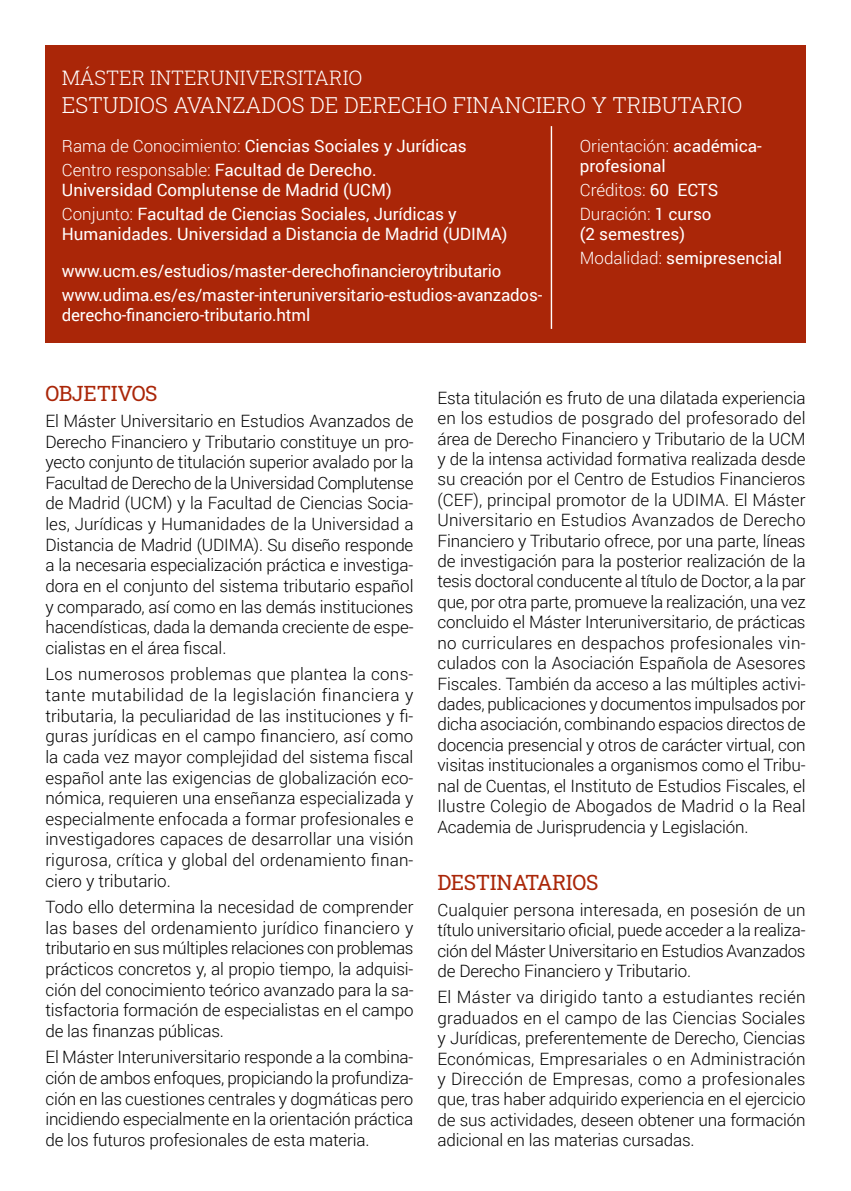
<style>
.page{position:relative;width:851px;height:1191px;background:#fff}
.page>*{position:absolute;margin:0;border:0;box-sizing:border-box;transform-origin:0 0}
.t1{font:300 22px "Roboto Slab";color:#fff}
.t2{font:21px "Roboto Slab";letter-spacing:-.02em;color:#aa2608}
.t3{font:300 20px "Roboto Slab";color:#fff}
.t4{font:300 17px/20.6px "Roboto";letter-spacing:-.01em;color:#000;text-align:justify}
.t5{font:17px/24px "Roboto";color:#fff}
.t6{font:300 17px/24px "Roboto";color:#fff}
.s1{font-weight:300}
.s2{font-weight:400}
</style>
<div class="page">
<div style="left:45px;top:45px;width:760px;height:298px;background:#aa2608"></div>
<hr style="left:550px;top:126px;width:2px;height:203px;background:#fff">
<p class="t3" style="left:62px;top:64px;width:302px">MÁSTER INTERUNIVERSITARIO</p>
<p class="t1" style="left:62px;top:90px;width:682px">ESTUDIOS AVANZADOS DE DERECHO FINANCIERO Y TRIBUTARIO</p>
<p class="t5" style="left:62px;top:133px;width:406px"><span class="s1">Rama de Conocimiento:</span> Ciencias Sociales y Jurídicas<br><span class="s1">Centro responsable:</span> Facultad de Derecho.</p>
<p class="t5" style="left:62px;top:177px;width:396px">Universidad Complutense de Madrid (UCM)<br><span class="s1">Conjunto:</span> Facultad de Ciencias Sociales, Jurídicas y</p>
<p class="t5" style="left:62px;top:215px;width:447px;line-height:37px">Humanidades. Universidad a Distancia de Madrid (UDIMA) www.ucm.es/estudios/master-derechofinancieroytributario</p>
<p class="t5" style="left:62px;top:284px;width:482px;line-height:20px">www.udima.es/es/master-interuniversitario-estudios-avanzados&shy;derecho-financiero-tributario.html</p>
<p class="t5" style="left:579px;top:135px;width:183px;line-height:20px"><span class="s1">Orientación:</span> académica&shy;profesional</p>
<p class="t6" style="left:579px;top:177px;width:140px">Créditos: <span class="s2">60 ECTS<br></span>Duración: <span class="s2">1 curso</span></p>
<p class="t5" style="left:579px;top:221px;width:204px">(2 semestres)<br><span class="s1">Modalidad:</span> semipresencial</p>
<p class="t2" style="left:45px;top:378px;width:114px">OBJETIVOS</p>
<p class="t4" style="left:45px;top:410px;width:369px">El Máster Universitario en Estudios Avanzados de Derecho Financiero y Tributario constituye un pro&shy;yecto conjunto de titulación superior avalado por la Facultad de Derecho de la Universidad Complutense de Madrid (UCM) y la Facultad de Ciencias Socia&shy;les, Jurídicas y Humanidades de la Universidad a Distancia de Madrid (UDIMA). Su diseño responde a la necesaria especialización práctica e investiga&shy;dora en el conjunto del sistema tributario español y comparado, así como en las demás instituciones hacendísticas, dada la demanda creciente de espe&shy;cialistas en el área fiscal.</p>
<p class="t4" style="left:45px;top:663px;width:369px">Los numerosos problemas que plantea la cons&shy;tante mutabilidad de la legislación financiera y tributaria, la peculiaridad de las instituciones y fi&shy;guras jurídicas en el campo financiero, así como la cada vez mayor complejidad del sistema fiscal español ante las exigencias de globalización eco&shy;nómica, requieren una enseñanza especializada y especialmente enfocada a formar profesionales e investigadores capaces de desarrollar una visión rigurosa, crítica y global del ordenamiento finan&shy;ciero y tributario.</p>
<p class="t4" style="left:45px;top:896px;width:369px">Todo ello determina la necesidad de comprender las bases del ordenamiento jurídico financiero y tributario en sus múltiples relaciones con problemas prácticos concretos y, al propio tiempo, la adquisi&shy;ción del conocimiento teórico avanzado para la sa&shy;tisfactoria formación de especialistas en el campo de las finanzas públicas.</p>
<p class="t4" style="left:45px;top:1046px;width:369px">El Máster Interuniversitario responde a la combina&shy;ción de ambos enfoques, propiciando la profundiza&shy;ción en las cuestiones centrales y dogmáticas pero incidiendo especialmente en la orientación práctica de los futuros profesionales de esta materia.</p>
<p class="t4" style="left:437px;top:387px;width:369px">Esta titulación es fruto de una dilatada experiencia en los estudios de posgrado del profesorado del área de Derecho Financiero y Tributario de la UCM y de la intensa actividad formativa realizada desde su creación por el Centro de Estudios Financieros (CEF), principal promotor de la UDIMA. El Máster Universitario en Estudios Avanzados de Derecho Financiero y Tributario ofrece, por una parte, líneas de investigación para la posterior realización de la tesis doctoral conducente al título de Doctor, a la par que, por otra parte, promueve la realización, una vez concluido el Máster Interuniversitario, de prácticas no curriculares en despachos profesionales vin&shy;culados con la Asociación Española de Asesores Fiscales. También da acceso a las múltiples activi&shy;dades, publicaciones y documentos impulsados por dicha asociación, combinando espacios directos de docencia presencial y otros de carácter virtual, con visitas institucionales a organismos como el Tribu&shy;nal de Cuentas, el Instituto de Estudios Fiscales, el Ilustre Colegio de Abogados de Madrid o la Real Academia de Jurisprudencia y Legislación.</p>
<p class="t2" style="left:437px;top:867px;width:162px">DESTINATARIOS</p>
<p class="t4" style="left:437px;top:899px;width:369px">Cualquier persona interesada, en posesión de un título universitario oficial, puede acceder a la realiza&shy;ción del Máster Universitario en Estudios Avanzados de Derecho Financiero y Tributario.</p>
<p class="t4" style="left:437px;top:986px;width:369px">El Máster va dirigido tanto a estudiantes recién graduados en el campo de las Ciencias Sociales y Jurídicas, preferentemente de Derecho, Ciencias Económicas, Empresariales o en Administración y Dirección de Empresas, como a profesionales que, tras haber adquirido experiencia en el ejercicio de sus actividades, deseen obtener una formación adicional en las materias cursadas.</p>
</div>
